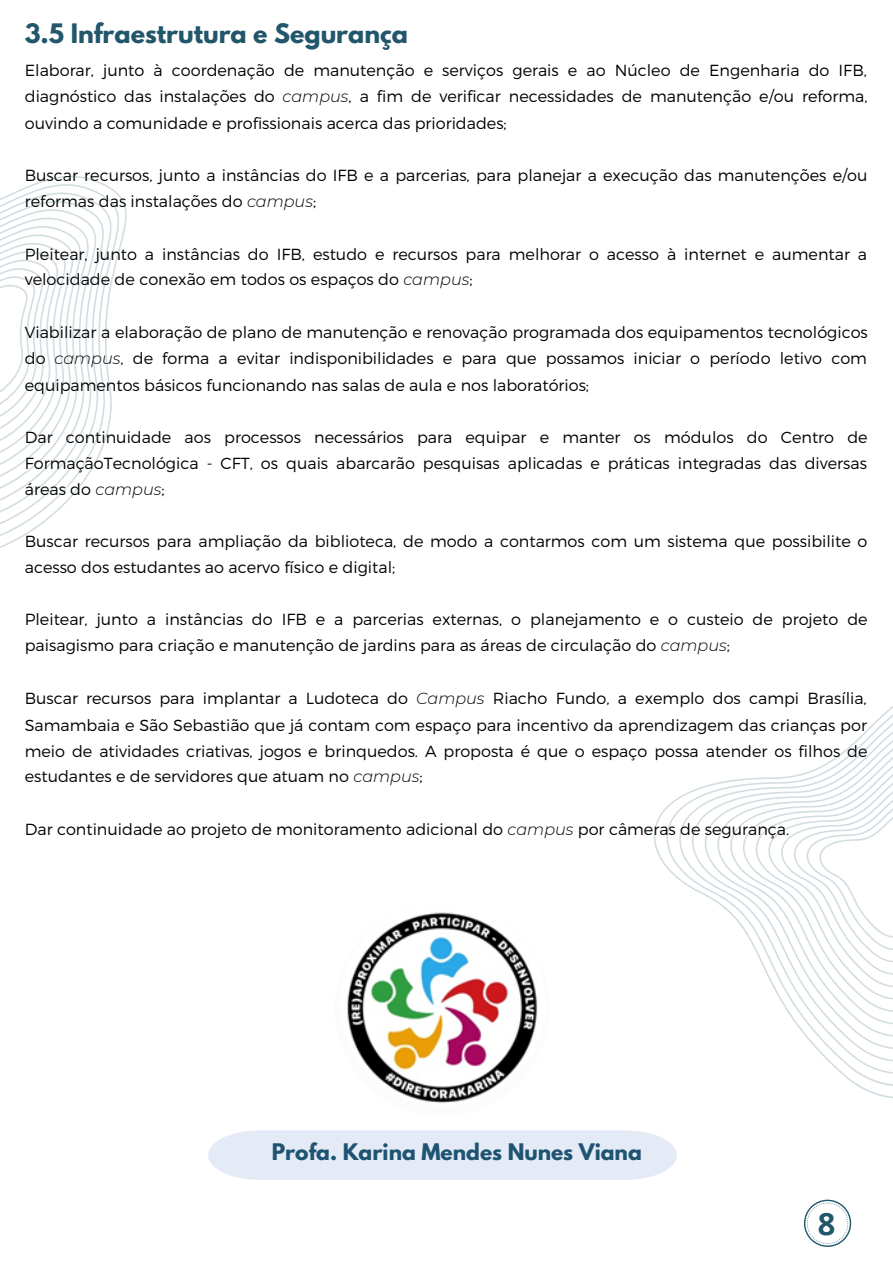
<style>
.page{position:relative;width:893px;height:1264px;background:#fff}
.page>*{position:absolute;margin:0;border:0;box-sizing:border-box;transform-origin:0 0}
.t1{font:700 30.75px "Open Sans";color:#22566b}
.t2{font:700 23.85px "League Spartan";color:#22566b}
.t3{font:700 20.25px "League Spartan";color:#22566b}
.t4{font:300 16.05px/25.8px "Montserrat";color:#000;text-align:justify}
.s1{font-style:italic}
</style>
<div class="page">
<svg style="left:0;top:175px;width:127px;height:373px"></svg>
<svg style="left:654px;top:706px;width:238px;height:392px"></svg>
<img style="left:340px;top:901px;width:205px;height:205px;border-radius:50%">
<div style="left:208px;top:1130px;width:469px;height:49px;background:#e4ebf6"></div>
<svg style="left:804px;top:1199px;width:47px;height:47px"></svg>
<h2 class="t2" style="left:25px;top:21px;width:385px">3.5 Infraestrutura e Segurança</h2>
<p class="t4" style="left:25px;top:56px;width:844px;line-height:26.4px">Elaborar, junto à coordenação de manutenção e serviços gerais e ao Núcleo de Engenharia do IFB, diagnóstico das instalações do <span class="s1">campus</span>, a fim de verificar necessidades de manutenção e/ou reforma, ouvindo a comunidade e profissionais acerca das prioridades;</p>
<p class="t4" style="left:25px;top:161px;width:844px">Buscar recursos, junto a instâncias do IFB e a parcerias, para planejar a execução das manutenções e/ou reformas das instalações do <span class="s1">campus</span>;</p>
<p class="t4" style="left:25px;top:240px;width:843px">Pleitear, junto a instâncias do IFB, estudo e recursos para melhorar o acesso à internet e aumentar a velocidade de conexão em todos os espaços do <span class="s1">campus</span>;</p>
<p class="t4" style="left:25px;top:318px;width:844px;line-height:26.4px">Viabilizar a elaboração de plano de manutenção e renovação programada dos equipamentos tecnológicos do <span class="s1">campus</span>, de forma a evitar indisponibilidades e para que possamos iniciar o período letivo com equipamentos básicos funcionando nas salas de aula e nos laboratórios;</p>
<p class="t4" style="left:25px;top:423px;width:844px">Dar continuidade aos processos necessários para equipar e manter os módulos do Centro de FormaçãoTecnológica - CFT, os quais abarcarão pesquisas aplicadas e práticas integradas das diversas áreas do <span class="s1">campus</span>;</p>
<p class="t4" style="left:25px;top:528px;width:844px">Buscar recursos para ampliação da biblioteca, de modo a contarmos com um sistema que possibilite o acesso dos estudantes ao acervo físico e digital;</p>
<p class="t4" style="left:25px;top:605px;width:844px">Pleitear, junto a instâncias do IFB e a parcerias externas, o planejamento e o custeio de projeto de paisagismo para criação e manutenção de jardins para as á reas de circulação do <span class="s1">campus</span>;</p>
<p class="t4" style="left:25px;top:684px;width:844px;line-height:26.2px">Buscar recursos para implantar a Ludoteca do <span class="s1">Campus</span> Riacho Fundo, a exemplo dos campi Brasília, Samambaia e São Sebastião que já contam com espaço para incentivo da aprendizagem das crianças por meio de atividades criativas, jogos e brinquedos. A proposta é que o espaço possa atender os filhos de estudantes e de servidores que atuam no <span class="s1">campus</span>;</p>
<p class="t4" style="left:25px;top:815px;width:766px">Dar continuidade ao projeto de monitoramento adicional do <span class="s1">campus</span> por câmeras de segurança.</p>
<p class="t3" style="left:272px;top:1141px;width:371px">Profa. Karina Mendes Nunes Viana</p>
<h1 class="t1" style="left:817px;top:1201px;width:19px">8</h1>
</div>
